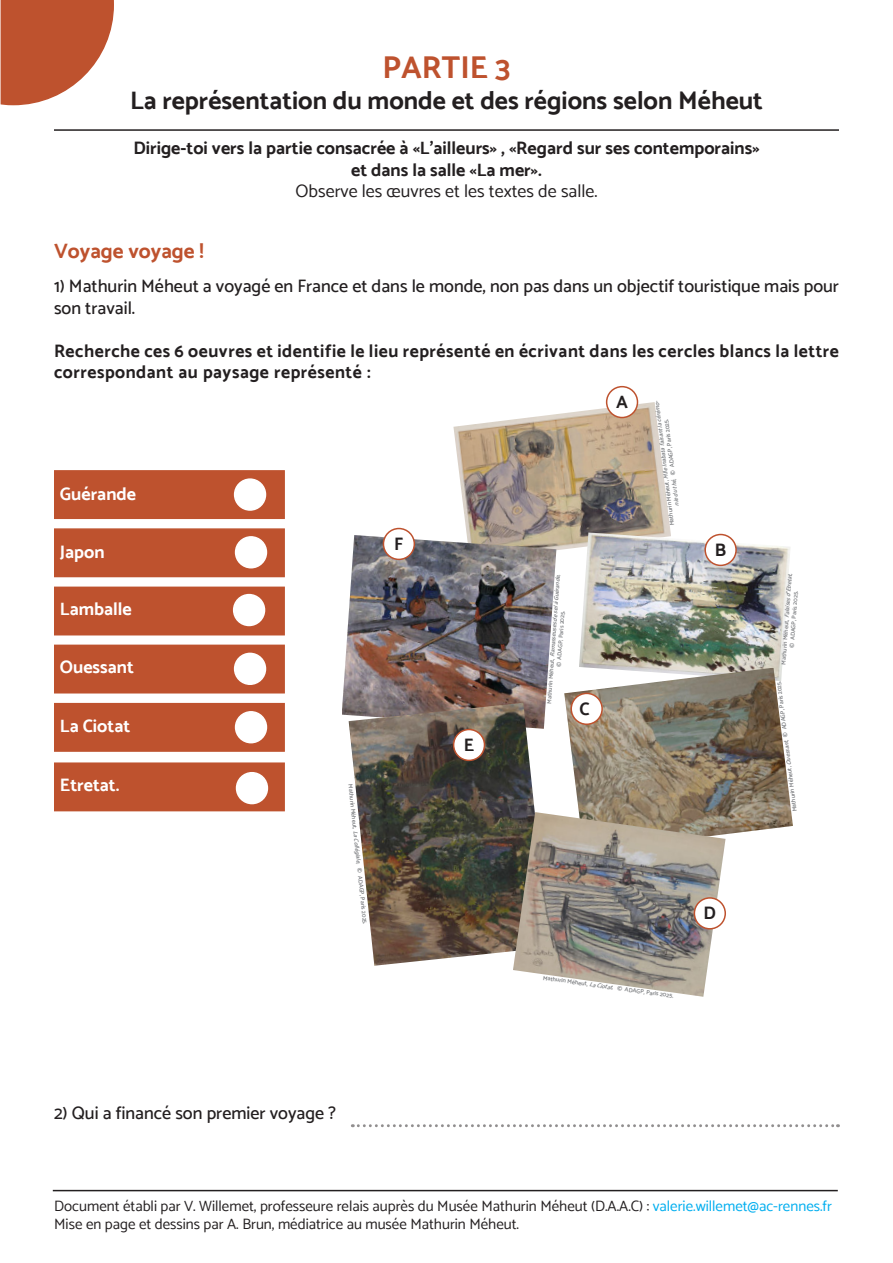
<style>
.page{position:relative;width:893px;height:1263px;background:#fff}
.page>*{position:absolute;margin:0;border:0;box-sizing:border-box;transform-origin:0 0}
.t1{font:700 31.5px "Catamaran";color:#be522e}
.t2{font:700 25.5px "Catamaran";color:#231f20}
.t3{font:700 21px "Catamaran";color:#be522e}
.t4{font:500 18px/21.6px "Catamaran";color:#231f20}
.t5{font:700 18px/21.6px "Catamaran";letter-spacing:.03em;color:#231f20}
.t6{font:700 18px/21.6px "Catamaran";color:#231f20;text-align:center}
.t7{font:700 18px "Catamaran";color:#fff}
.t8{font:18px "Catamaran";color:#231f20}
.t9{font:15px/18px "Catamaran";color:#231f20}
.t10{font:600 6px/7.2px "Catamaran";color:#7c7e81;text-align:center}
.t11{font:italic 600 6px/7.2px "Catamaran";color:#7c7e81;text-align:center}
.s1{font-style:italic}
.s2{font-style:normal}
.s3{color:#00aeef}
</style>
<div class="page">
<svg style="left:0;top:0;width:114px;height:105px"></svg>
<hr style="left:54px;top:129px;width:785px;height:2px;background:#231f20">
<svg style="left:352px;top:1124px;width:486px;height:3px"></svg>
<hr style="left:53px;top:1190px;width:785px;height:1px;background:#231f20">
<img style="left:453px;top:402px;width:218px;height:152px">
<img style="left:579px;top:532px;width:211px;height:136px">
<img style="left:342px;top:535px;width:214px;height:189px">
<img style="left:564px;top:668px;width:229px;height:174px">
<img style="left:349px;top:703px;width:200px;height:263px">
<img style="left:513px;top:812px;width:212px;height:185px">
<div style="left:54px;top:470px;width:231px;height:49px;background:#be522e;border:2px solid #be522e"></div>
<div style="left:54px;top:528px;width:231px;height:49px;background:#be522e;border:2px solid #be522e"></div>
<div style="left:54px;top:587px;width:231px;height:48px;background:#be522e"></div>
<div style="left:54px;top:645px;width:231px;height:48px;background:#be522e"></div>
<div style="left:54px;top:703px;width:231px;height:49px;background:#be522e;border:2px solid #be522e"></div>
<div style="left:54px;top:762px;width:231px;height:49px;background:#be522e;border:2px solid #be522e"></div>
<div style="left:235px;top:479px;width:30px;height:31px;background:#fff;border-radius:50%"></div>
<div style="left:234px;top:478px;width:32px;height:33px;border:2px solid #fff;border-radius:50%"></div>
<div style="left:236px;top:537px;width:30px;height:31px;background:#fff;border-radius:50%"></div>
<div style="left:235px;top:536px;width:32px;height:32px;border:2px solid #fff;border-radius:50%"></div>
<div style="left:234px;top:595px;width:31px;height:30px;background:#fff;border-radius:50%"></div>
<div style="left:233px;top:594px;width:32px;height:32px;border:2px solid #fff;border-radius:50%"></div>
<div style="left:235px;top:653px;width:30px;height:31px;background:#fff;border-radius:50%"></div>
<div style="left:234px;top:653px;width:32px;height:32px;border:2px solid #fff;border-radius:50%"></div>
<div style="left:236px;top:712px;width:30px;height:31px;background:#fff;border-radius:50%"></div>
<div style="left:235px;top:711px;width:32px;height:32px;border:2px solid #fff;border-radius:50%"></div>
<div style="left:237px;top:773px;width:30px;height:30px;background:#fff;border-radius:50%"></div>
<div style="left:236px;top:772px;width:32px;height:32px;border:2px solid #fff;border-radius:50%"></div>
<div style="left:607px;top:387px;width:30px;height:30px;background:#fff;border-radius:50%"></div>
<div style="left:606px;top:386px;width:32px;height:32px;border:2px solid #be522e;border-radius:50%"></div>
<div style="left:383px;top:528px;width:31px;height:31px;background:#fff;border-radius:50%"></div>
<div style="left:383px;top:528px;width:32px;height:32px;border:2px solid #be522e;border-radius:50%"></div>
<div style="left:705px;top:534px;width:31px;height:31px;background:#fff;border-radius:50%"></div>
<div style="left:704px;top:534px;width:33px;height:32px;border:2px solid #be522e;border-radius:50%"></div>
<div style="left:454px;top:729px;width:30px;height:31px;background:#fff;border-radius:50%"></div>
<div style="left:453px;top:729px;width:32px;height:32px;border:2px solid #be522e;border-radius:50%"></div>
<div style="left:571px;top:693px;width:31px;height:31px;background:#fff;border-radius:50%"></div>
<div style="left:570px;top:693px;width:33px;height:32px;border:2px solid #be522e;border-radius:50%"></div>
<div style="left:694px;top:898px;width:31px;height:31px;background:#fff;border-radius:50%"></div>
<div style="left:694px;top:897px;width:32px;height:32px;border:2px solid #be522e;border-radius:50%"></div>
<h1 class="t1" style="left:383px;top:54px;width:129px">PARTIE 3</h1>
<h2 class="t2" style="left:130px;top:89px;width:634px">La représentation du monde et des régions selon Méheut</h2>
<h3 class="t6" style="left:133px;top:139px;width:628px">Dirige-toi vers la partie consacrée à «L’ailleurs» , «Regard sur ses contemporains» et dans la salle «La mer».</h3>
<h3 class="t8" style="left:296px;top:181px;width:303px">Observe les œuvres et les textes de salle.</h3>
<h3 class="t3" style="left:54px;top:241px;width:151px">Voyage voyage !</h3>
<h3 class="t4" style="left:54px;top:275px;width:786px">1) Mathurin Méheut a voyagé en France et dans le monde, non pas dans un objectif touristique mais pour son travail.</h3>
<h3 class="t5" style="left:54px;top:341px;width:786px">Recherche ces 6 oeuvres et identifie le lieu représenté en écrivant dans les cercles blancs la lettre correspondant au paysage représenté :</h3>
<h3 class="t7" style="left:60px;top:486px;width:78px">Guérande</h3>
<h3 class="t7" style="left:60px;top:544px;width:46px">Japon</h3>
<h3 class="t7" style="left:60px;top:601px;width:73px">Lamballe</h3>
<h3 class="t7" style="left:60px;top:659px;width:76px">Ouessant</h3>
<h3 class="t7" style="left:60px;top:718px;width:72px">La Ciotat</h3>
<h3 class="t7" style="left:60px;top:777px;width:61px">Etretat.</h3>
<h3 class="t5" style="left:394px;top:534px;width:11px">F</h3>
<p class="t10" style="left:354px;top:783px;width:143px;rotate:84deg">Mathurin Méheut, <span class="s1">La Collégiale,</span> © ADAGP, Paris 2025.</p>
<h3 class="t5" style="left:464px;top:735px;width:12px">E</h3>
<h3 class="t4" style="left:54px;top:1102px;width:283px">2) Qui a financé son premier voyage ?</h3>
<h3 class="t5" style="left:616px;top:392px;width:13px">A</h3>
<p class="t10" style="left:545px;top:703px;width:131px;rotate:-86deg">Mathurin Méheut, <span class="s1">Ramasseuses de sel à Guérande, </span>© ADAGP, Paris 2025.</p>
<h3 class="t5" style="left:580px;top:699px;width:12px">C</h3>
<p class="t11" style="left:668px;top:526px;width:129px;rotate:-97deg"><span class="s2">Mathurin Méheut,</span> Mlle Inabata faisant la cérémo&shy;nie du thé, <span class="s2">© ADAGP, Paris 2025.</span></p>
<h3 class="t5" style="left:715px;top:541px;width:13px">B</h3>
<p class="t10" style="left:544px;top:974px;width:133px;rotate:8deg">Mathurin Méheut, <span class="s1">La Ciotat,</span> © ADAGP, Paris 2025.</p>
<h3 class="t5" style="left:704px;top:904px;width:14px">D</h3>
<p class="t10" style="left:780px;top:664px;width:93px;rotate:-86deg">Mathurin Méheut, <span class="s1">Falaises d’Etretat, </span>© ADAGP, Paris 2025.</p>
<p class="t10" style="left:791px;top:812px;width:133px;rotate:-97deg">Mathurin Méheut, <span class="s1">Ouessant,</span> © ADAGP, Paris 2025.</p>
<h3 class="t9" style="left:54px;top:1197px;width:779px">Document établi par V. Willemet, professeure relais auprès du Musée Mathurin Méheut (D.A.A.C) : <span class="s3">valerie.willemet@ac-rennes.fr<br></span>Mise en page et dessins par A. Brun, médiatrice au musée Mathurin Méheut.</h3>
</div>
